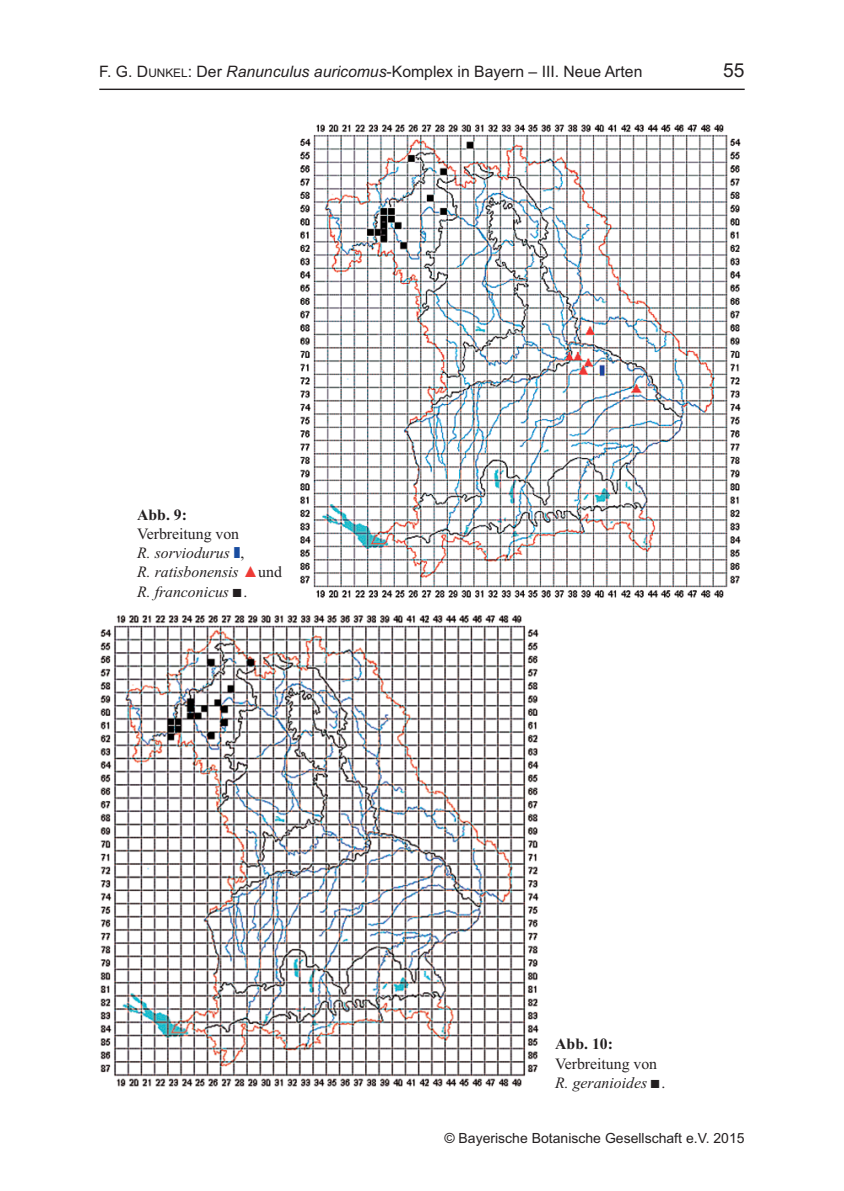
<style>
.page{position:relative;width:844px;height:1191px;background:#fff}
.page>*{position:absolute;margin:0;border:0;box-sizing:border-box;transform-origin:0 0}
.t1{font:19.25px "Arial";color:#231f20}
.t2{font:15.75px "Arial";color:#231f20}
.t3{font:italic 15.75px/19.2px "Times New Roman";color:#231f20}
.t4{font:15.75px/19.2px "Times New Roman";color:#231f20}
.t5{font:700 15.75px "Times New Roman";color:#231f20}
.t6{font:14px "Arial";color:#231f20}
.s1{font-size:11.9px}
.s2{font-style:italic}
.s3{font-style:normal}
.s4{color:#184ca0}
.s5{font-style:normal;color:#ee3b36}
.s6{font-size:17.5px}
.s7{font-style:italic;font-size:17.5px}
</style>
<div class="page">
<hr style="left:99px;top:89px;width:645px;height:1px;background:#231f20">
<img style="left:300px;top:124px;width:441px;height:474px">
<img style="left:100px;top:615px;width:439px;height:472px">
<p class="t2" style="left:99px;top:62px;width:544px">F. G. D<span class="s1">UNKEL</span>: Der <span class="s2">Ranunculus auricomus</span>-Komplex in Bayern – III. Neue Arten</p>
<p class="t1" style="left:723px;top:59px;width:23px">55</p>
<p class="t5" style="left:137px;top:505px;width:51px">Abb. 9:</p>
<p class="t3" style="left:137px;top:524px;width:146px"><span class="s3">Verbreitung von<br></span>R. sorviodurus <span class="s4">❚</span><span class="s3">,<br></span>R. ratisbonensis <span class="s5">▲</span><span class="s3">und<br></span>R. franconicus <span class="s6">■</span><span class="s3">.</span></p>
<p class="t5" style="left:555px;top:1034px;width:59px">Abb. 10:</p>
<p class="t4" style="left:555px;top:1053px;width:112px">Verbreitung von<br><span class="s2">R. geranioides</span> <span class="s7">■</span>.</p>
<p class="t6" style="left:444px;top:1129px;width:302px">© Bayerische Botanische Gesellschaft e.V. 2015</p>
</div>
